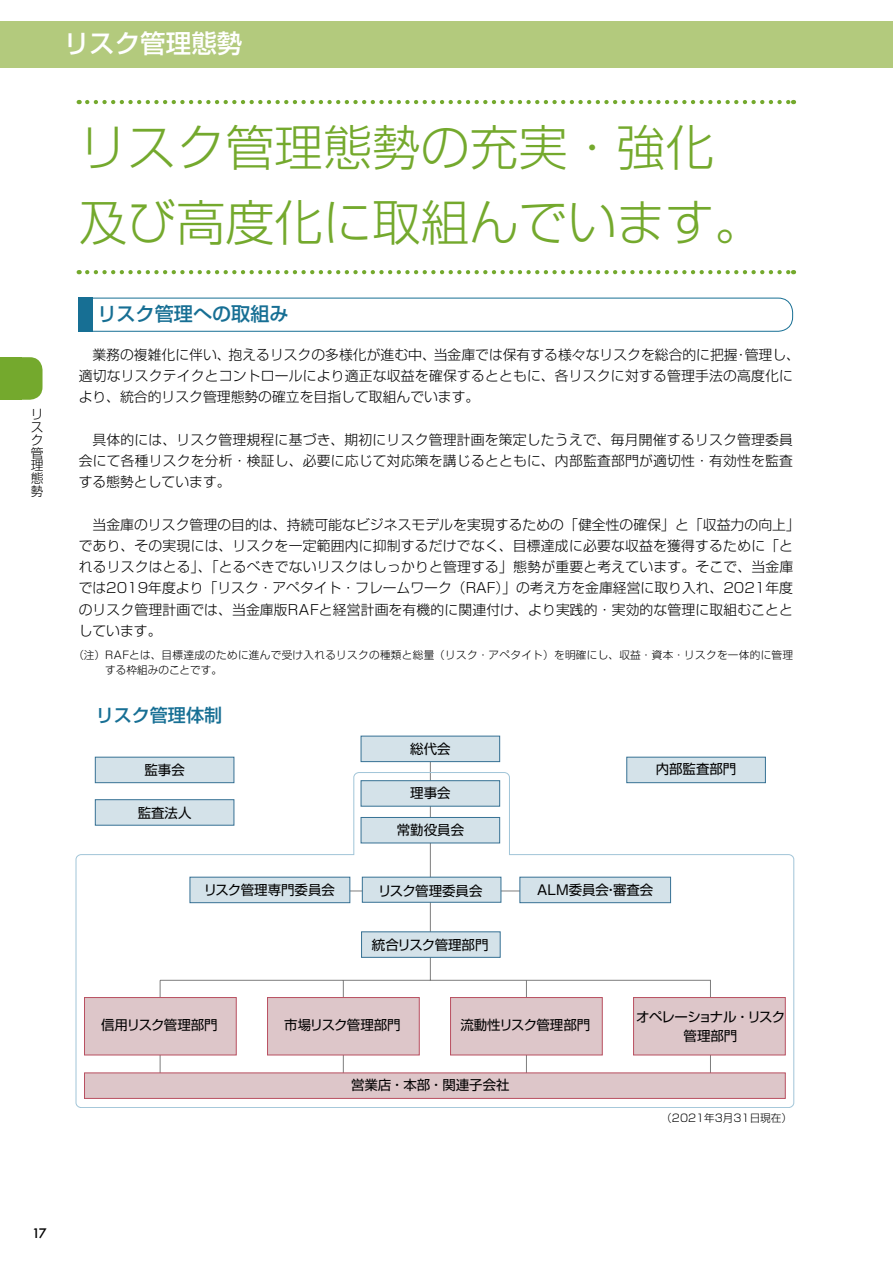
<style>
.page{position:relative;width:893px;height:1263px;background:#fff}
.page>*{position:absolute;margin:0;border:0;box-sizing:border-box;transform-origin:0 0}
.t1{font:300 48.9px/74.4px "Shin Go Pro";color:#74a92d}
.t2{font:500 25.5px "Shin Go Pro";color:#fff}
.t3{font:500 19.2px "Shin Go Pro";color:#176f94}
.t4{font:500 18px "Shin Go Pro";color:#176f94}
.t5{font:300 13.8px/21.3px "Shin Go Pro";letter-spacing:.01em;color:#000}
.t6{font:13.5px "Shin Go Pro";color:#000}
.t7{font:13.5px "Shin Go Pro";letter-spacing:-.025em;color:#000}
.t8{font:13.5px/19.2px "Shin Go Pro";letter-spacing:-.035em;color:#000;text-align:center}
.t9{font:300 12.75px/12.8px "Shin Go Pro";color:#000}
.t10{font:500 12.75px "Futura";color:#000}
.t11{font:300 10.65px/14.9px "Shin Go Pro";letter-spacing:.025em;color:#000}
.t12{font:300 10.65px "Shin Go Pro";color:#000}
</style>
<div class="page">
<div style="left:0;top:21px;width:893px;height:47px;background:#b3ca7d"></div>
<svg style="left:87px;top:100px;width:707px;height:4px"></svg>
<svg style="left:87px;top:270px;width:707px;height:4px"></svg>
<div style="left:79px;top:298px;width:714px;height:34px;border:1px solid #176f94;border-radius:14px"></div>
<div style="left:79px;top:298px;width:14px;height:34px;background:#176f94"></div>
<svg style="left:76px;top:772px;width:718px;height:336px"></svg>
<div style="left:361px;top:736px;width:139px;height:26px;background:#d4e2e9"></div>
<div style="left:361px;top:736px;width:139px;height:26px;border:1px solid #367194"></div>
<div style="left:95px;top:799px;width:139px;height:27px;background:#d4e2e9;border:1px solid #367194"></div>
<div style="left:95px;top:757px;width:139px;height:26px;background:#d4e2e9;border:1px solid #367194"></div>
<div style="left:626px;top:757px;width:140px;height:26px;background:#d4e2e9;border:1px solid #367194"></div>
<div style="left:361px;top:780px;width:139px;height:27px;background:#d4e2e9;border:1px solid #367194"></div>
<div style="left:362px;top:877px;width:139px;height:26px;background:#d4e2e9;border:1px solid #367194"></div>
<div style="left:361px;top:931px;width:140px;height:27px;background:#d4e2e9;border:1px solid #367194"></div>
<div style="left:633px;top:997px;width:153px;height:58px;background:#ddc6c9;border:1px solid #b95061"></div>
<div style="left:450px;top:997px;width:153px;height:58px;background:#ddc6c9;border:1px solid #b95061"></div>
<div style="left:267px;top:997px;width:153px;height:58px;background:#ddc6c9;border:1px solid #b95061"></div>
<div style="left:84px;top:1072px;width:702px;height:27px;background:#ddc6c9;border:1px solid #b95061"></div>
<div style="left:84px;top:997px;width:153px;height:58px;background:#ddc6c9;border:1px solid #b95061"></div>
<div style="left:361px;top:817px;width:139px;height:26px;background:#d4e2e9;border:1px solid #367194"></div>
<div style="left:519px;top:877px;width:152px;height:26px;background:#d4e2e9;border:1px solid #367194"></div>
<div style="left:190px;top:877px;width:160px;height:26px;background:#d4e2e9;border:1px solid #367194"></div>
<svg style="left:21px;top:357px;width:22px;height:43px"></svg>
<div style="left:0;top:357px;width:21px;height:43px;background:#74a92d"></div>
<h2 class="t2" style="left:64px;top:23px;width:180px">リスク管理態勢</h2>
<p class="t9" style="left:31px;top:407px;width:14px">リスク管理態勢</p>
<h1 class="t1" style="left:79px;top:104px;width:686px">リスク管理態勢の充実・強化及び高度化に取組んでいます。</h1>
<h3 class="t3" style="left:97px;top:298px;width:193px">リスク管理への取組み</h3>
<p class="t5" style="left:79px;top:342px;width:723px;text-indent:14px">業務の複雑化に伴い、抱えるリスクの多様化が進む中、当金庫では保有する様々なリスクを総合的に把握・管理し、適切なリスクテイクとコントロールにより適正な収益を確保するとともに、各リスクに対する管理手法の高度化により、統合的リスク管理態勢の確立を目指して取組んでいます。</p>
<p class="t5" style="left:79px;top:427px;width:716px;text-align:justify;text-indent:14px">具体的には、リスク管理規程に基づき、期初にリスク管理計画を策定したうえで、毎月開催するリスク管理委員会にて各種リスクを分析・検証し、必要に応じて対応策を講じるとともに、内部監査部門が適切性・有効性を監査する態勢としています。</p>
<p class="t5" style="left:79px;top:512px;width:723px;text-indent:14px">当金庫のリスク管理の目的は、持続可能なビジネスモデルを実現するための「健全性の確保」と「収益力の向上」であり、その実現には、リスクを一定範囲内に抑制するだけでなく、目標達成に必要な収益を獲得するために「とれるリスクはとる」、「とるべきでないリスクはしっかりと管理する」態勢が重要と考えています。そこで、当金庫では2019年度より「リスク・アペタイト・フレームワーク（RAF）」の考え方を金庫経営に取り入れ、2021年度のリスク管理計画では、当金庫版RAFと経営計画を有機的に関連付け、より実践的・実効的な管理に取組むこととしています。</p>
<p class="t11" style="left:105px;top:647px;width:689px;text-indent:-32px">（注）RAFとは、目標達成のために進んで受け入れるリスクの種類と総量（リスク・アペタイト）を明確にし、収益・資本・リスクを一体的に管理する枠組みのことです。</p>
<h3 class="t4" style="left:96px;top:700px;width:128px">リスク管理体制</h3>
<p class="t6" style="left:410px;top:738px;width:42px">総代会</p>
<p class="t6" style="left:144px;top:759px;width:42px">監事会</p>
<p class="t6" style="left:656px;top:758px;width:82px">内部監査部門</p>
<p class="t6" style="left:410px;top:782px;width:42px">理事会</p>
<p class="t6" style="left:138px;top:802px;width:55px">監査法人</p>
<p class="t6" style="left:397px;top:819px;width:69px">常勤役員会</p>
<p class="t6" style="left:204px;top:878px;width:133px">リスク管理専門委員会</p>
<p class="t6" style="left:537px;top:879px;width:118px">ALM委員会・審査会</p>
<p class="t6" style="left:378px;top:879px;width:106px">リスク管理委員会</p>
<p class="t7" style="left:372px;top:934px;width:118px">統合リスク管理部門</p>
<p class="t7" style="left:101px;top:1014px;width:118px">信用リスク管理部門</p>
<p class="t7" style="left:284px;top:1014px;width:118px">市場リスク管理部門</p>
<p class="t6" style="left:460px;top:1014px;width:131px">流動性リスク管理部門</p>
<p class="t6" style="left:351px;top:1074px;width:160px">営業店・本部・関連子会社</p>
<p class="t8" style="left:636px;top:1006px;width:151px">オペレーショナル・リスク管理部門</p>
<p class="t12" style="left:661px;top:1110px;width:132px">（2021年3月31日現在）</p>
<p class="t10" style="left:32px;top:1225px;width:16px">17</p>
</div>
